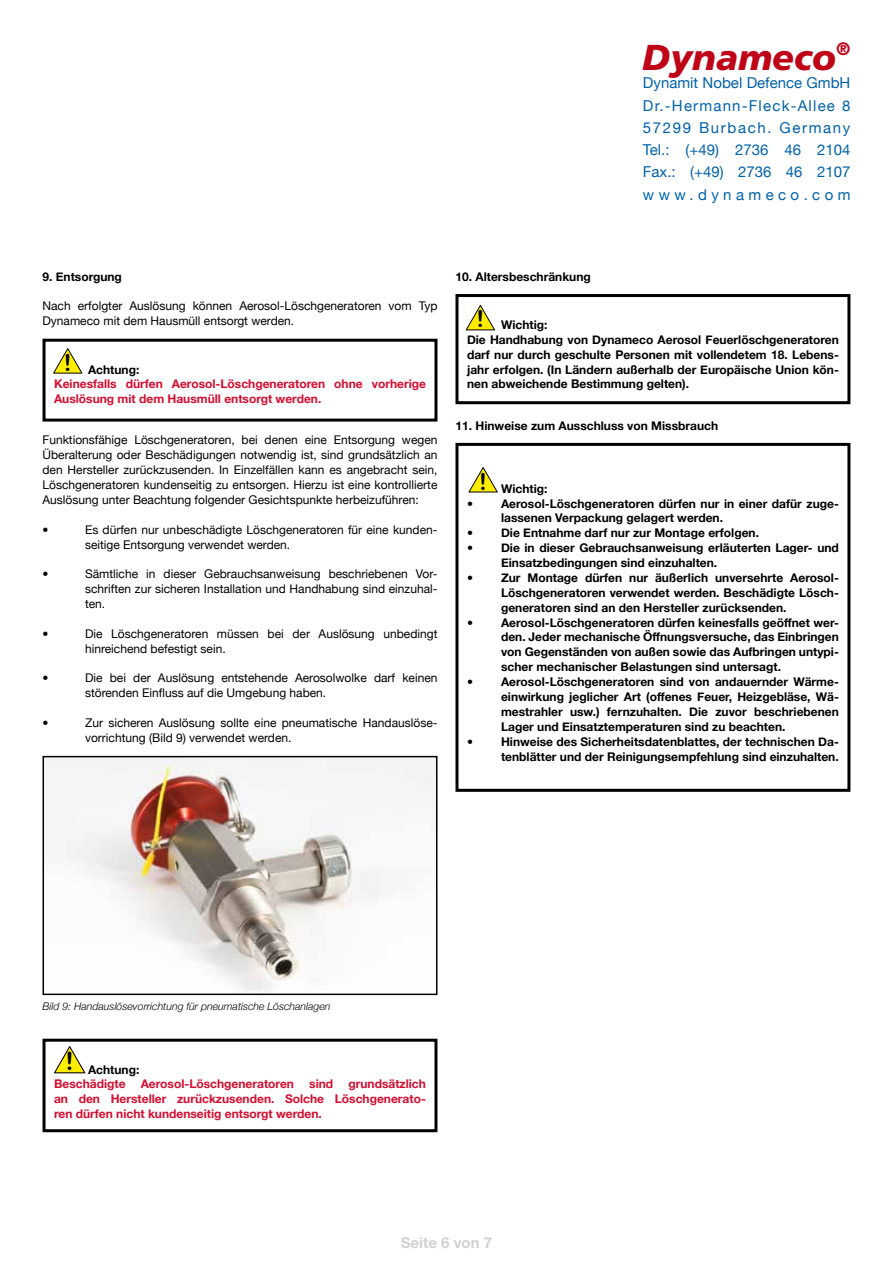
<style>
.page{position:relative;width:893px;height:1263px;background:#fff}
.page>*{position:absolute;margin:0;border:0;box-sizing:border-box;transform-origin:0 0}
.t1{font:italic 900 36px "Frutiger LT Std";color:#c00418}
.t2{font:25.05px "Arial Rounded MT Bold";color:#000}
.t3{font:23.4px "Arial Rounded MT Bold";color:#000}
.t4{font:15px/22.2px "Helvetica Neue";letter-spacing:.055em;color:#0062a9;text-align:justify}
.t5{font:700 15px "Helvetica Neue";color:#d0d1d2}
.t6{font:700 12px/14.9px "Helvetica Neue";color:#000}
.t7{font:12px/14.9px "Helvetica Neue";color:#000}
.t8{font:700 12px/14.9px "Helvetica Neue";color:#d50d30}
.t9{font:italic 300 10.5px "Helvetica Neue";color:#000}
</style>
<div class="page">
<svg style="left:42px;top:338px;width:396px;height:84px"></svg>
<div style="left:43px;top:1039px;width:394px;height:93px;border:3px solid #000"></div>
<svg style="left:54px;top:1046px;width:31px;height:27px"></svg>
<img style="left:46px;top:759px;width:388px;height:233px">
<div style="left:43px;top:756px;width:394px;height:239px;border:2px solid #000"></div>
<svg style="left:455px;top:442px;width:396px;height:350px"></svg>
<svg style="left:468px;top:467px;width:30px;height:25px"></svg>
<svg style="left:455px;top:294px;width:396px;height:111px"></svg>
<h1 class="t1" style="left:642px;top:35px;width:210px">Dynameco<sup>®</sup></h1>
<p class="t4" style="left:643px;top:71px;width:209px">Dynamit Nobel Defence GmbH Dr.-Hermann-Fleck-Allee 8<br>57299 Burbach. Germany Tel.: (+49) 2736 46 2104<br>Fax.: (+49) 2736 46 2107 www.dynameco.com</p>
<p class="t6" style="left:43px;top:268px;width:81px">9. Entsorgung</p>
<p class="t7" style="left:43px;top:298px;width:396px">Nach erfolgter Auslösung können Aerosol-Löschgeneratoren vom Typ<br>Dynameco mit dem Hausmüll entsorgt werden.</p>
<h3 class="t3" style="left:64px;top:348px;width:9px">!</h3>
<p class="t6" style="left:88px;top:361px;width:53px">Achtung:</p>
<p class="t8" style="left:54px;top:376px;width:373px">Keinesfalls dürfen Aerosol-Löschgeneratoren ohne vorherige<br>Auslösung mit dem Hausmüll entsorgt werden.</p>
<p class="t7" style="left:43px;top:432px;width:396px;text-align:justify">Funktionsfähige Löschgeneratoren, bei denen eine Entsorgung wegen Überalterung oder Beschädigungen notwendig ist, sind grundsätzlich an den Hersteller zurückzusenden. In Einzelfällen kann es angebracht sein, Löschgeneratoren kundenseitig zu entsorgen. Hierzu ist eine kontrollierte Auslösung unter Beachtung folgender Gesichtspunkte herbeizuführen:</p>
<p class="t7" style="left:43px;top:521px;width:7px">•</p>
<p class="t7" style="left:85px;top:521px;width:354px">Es dürfen nur unbeschädigte Löschgeneratoren für eine kunden&shy;seitige Entsorgung verwendet werden.</p>
<p class="t7" style="left:43px;top:566px;width:7px">•</p>
<p class="t7" style="left:85px;top:566px;width:354px;text-align:justify">Sämtliche in dieser Gebrauchsanweisung beschriebenen Vor&shy;schriften zur sicheren Installation und Handhabung sind einzuhal&shy;ten.</p>
<p class="t7" style="left:43px;top:625px;width:7px">•</p>
<p class="t7" style="left:85px;top:625px;width:354px">Die Löschgeneratoren müssen bei der Auslösung unbedingt hinreichend befestigt sein.</p>
<p class="t7" style="left:43px;top:670px;width:7px">•</p>
<p class="t7" style="left:85px;top:670px;width:354px">Die bei der Auslösung entstehende Aerosolwolke darf keinen störenden Einfluss auf die Umgebung haben.</p>
<p class="t7" style="left:43px;top:714px;width:7px">•</p>
<p class="t7" style="left:85px;top:714px;width:354px">Zur sicheren Auslösung sollte eine pneumatische Handauslöse&shy;vorrichtung (Bild 9) verwendet werden.</p>
<p class="t6" style="left:455px;top:268px;width:137px">10. Altersbeschränkung</p>
<h3 class="t3" style="left:476px;top:305px;width:9px">!</h3>
<p class="t6" style="left:467px;top:317px;width:373px;text-indent:34px">Wichtig:<br>Die Handhabung von Dynameco Aerosol Feuerlöschgeneratoren darf nur durch geschulte Personen mit vollendetem 18. Lebens&shy;jahr erfolgen. (In Ländern außerhalb der Europäische Union kön&shy;nen abweichende Bestimmung gelten).</p>
<p class="t6" style="left:455px;top:417px;width:264px">11. Hinweise zum Ausschluss von Missbrauch</p>
<h3 class="t3" style="left:479px;top:467px;width:9px">!</h3>
<p class="t6" style="left:501px;top:480px;width:48px">Wichtig:</p>
<p class="t6" style="left:501px;top:495px;width:339px;text-indent:-34px">• Aerosol-Löschgeneratoren dürfen nur in einer dafür zuge&shy;lassenen Verpackung gelagert werden.</p>
<p class="t6" style="left:467px;top:525px;width:294px">• Die Entnahme darf nur zur Montage erfolgen.</p>
<p class="t6" style="left:501px;top:540px;width:339px;text-indent:-34px">• Die in dieser Gebrauchsanweisung erläuterten Lager- und<br>Einsatzbedingungen sind einzuhalten.</p>
<p class="t6" style="left:501px;top:570px;width:339px;text-align:justify;text-indent:-34px">• Zur Montage dürfen nur äußerlich unversehrte Aerosol-Löschgeneratoren verwendet werden. Beschädigte Lösch&shy;generatoren sind an den Hersteller zurücksenden.</p>
<p class="t6" style="left:501px;top:614px;width:339px;text-align:justify;text-indent:-34px">• Aerosol-Löschgeneratoren dürfen keinesfalls geöffnet wer&shy;den. Jeder mechanische Öffnungsversuche, das Einbringen von Gegenständen von außen sowie das Aufbringen untypi&shy;scher mechanischer Belastungen sind untersagt.</p>
<p class="t6" style="left:501px;top:674px;width:339px;text-align:justify;text-indent:-34px">• Aerosol-Löschgeneratoren sind von andauernder Wärme&shy;einwirkung jeglicher Art (offenes Feuer, Heizgebläse, Wä&shy;mestrahler usw.) fernzuhalten. Die zuvor beschriebenen Lager und Einsatztemperaturen sind zu beachten.</p>
<p class="t6" style="left:467px;top:733px;width:373px;text-align:right">• Hinweise des Sicherheitsdatenblattes, der technischen Da&shy;tenblätter und der Reinigungsempfehlung sind einzuhalten.</p>
<p class="t9" style="left:43px;top:998px;width:290px">Bild 9: Handauslösevorrichtung für pneumatische Löschanlagen</p>
<h2 class="t2" style="left:66px;top:1046px;width:10px">!</h2>
<p class="t6" style="left:88px;top:1061px;width:53px">Achtung:</p>
<p class="t8" style="left:54px;top:1076px;width:73px">Beschädigte</p>
<p class="t8" style="left:141px;top:1076px;width:155px">Aerosol-Löschgeneratoren</p>
<p class="t8" style="left:309px;top:1076px;width:25px">sind</p>
<p class="t8" style="left:54px;top:1076px;width:373px;text-align:justify;text-indent:294px">grundsätzlich an den Hersteller zurückzusenden. Solche Löschgenerato&shy;ren dürfen nicht kundenseitig entsorgt werden.</p>
<p class="t5" style="left:401px;top:1229px;width:93px">Seite 6 von 7</p>
</div>
